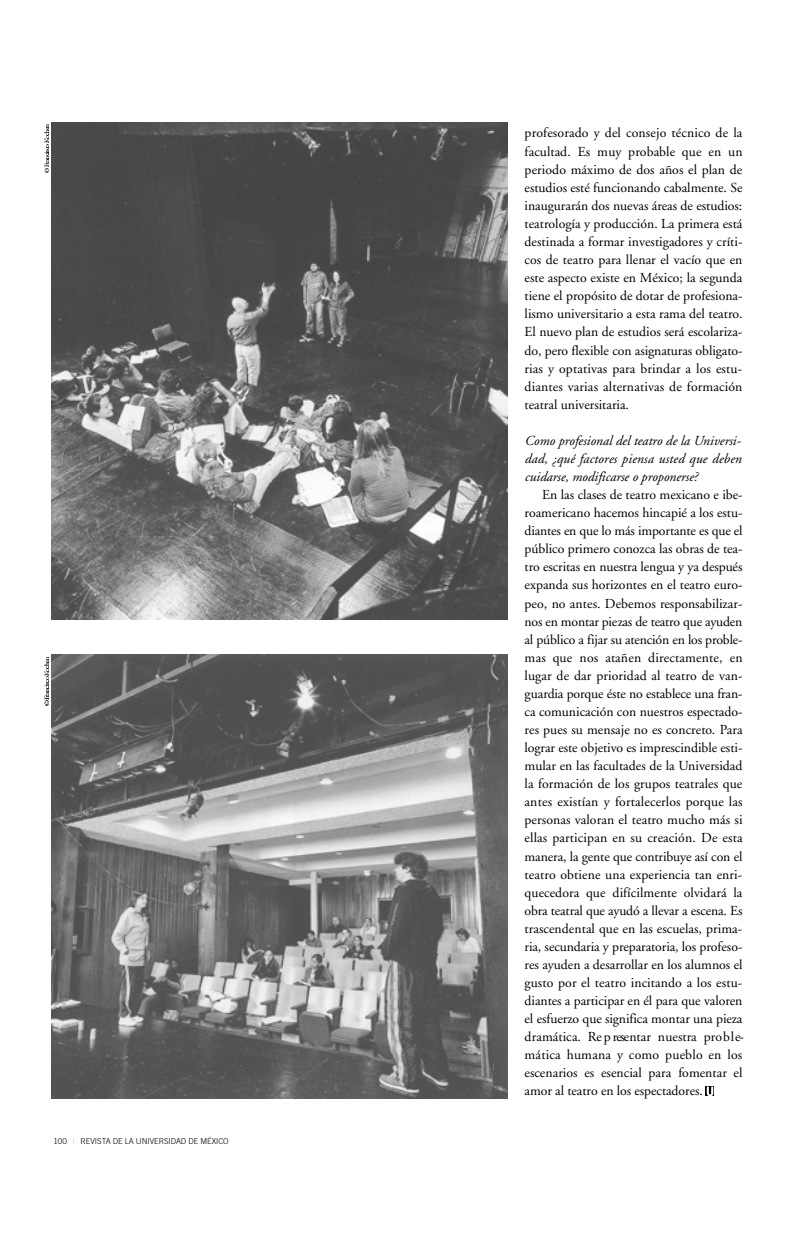
<style>
.page{position:relative;width:798px;height:1241px;background:#fff}
.page>*{position:absolute;margin:0;border:0;box-sizing:border-box;transform-origin:0 0}
.t1{font:13.75px/18.1px "Adobe Garamond";color:#000;text-align:justify}
.t2{font:italic 13.75px/18px "Adobe Garamond";letter-spacing:-.005em;color:#000;text-align:justify}
.t3{font:300 8.12px "Trade Gothic";letter-spacing:-.01em;color:#000}
.s1{font-weight:400;color:#bfbfbf}
</style>
<div class="page">
<svg style="left:705px;top:1086px;width:8px;height:10px"></svg>
<svg style="left:706px;top:1086px;width:6px;height:10px"></svg>
<img style="left:51px;top:123px;width:457px;height:496px">
<svg style="left:44px;top:124px;width:5px;height:49px"></svg>
<img style="left:51px;top:654px;width:457px;height:444px">
<svg style="left:44px;top:657px;width:5px;height:48px"></svg>
<p class="t3" style="left:53px;top:1137px;width:177px">100 <span class="s1">|</span> REVISTA DE LA UNIVERSIDAD DE MÉXICO</p>
<p class="t1" style="left:524px;top:125px;width:219px">profesorado y del consejo técnico de la facultad. Es muy probable que en un periodo máximo de dos años el plan de estudios esté funcionando cabalmente. Se inaugurarán dos nuevas áreas de estudios: teatrología y producción. La primera está destinada a formar investigadores y críti&shy;cos de teatro para llenar el vacío que en este aspecto existe en México; la segunda tiene el propósito de dotar de profesiona&shy;lismo universitario a esta rama del teatro.<br>El nuevo plan de estudios será escolariza&shy;do, pero flexible con asignaturas obligato&shy;rias y optativas para brindar a los estu&shy;diantes varias alternativas de formación teatral universitaria.</p>
<p class="t2" style="left:524px;top:433px;width:218px">Como profesional del teatro de la Universi&shy;dad, ¿qué factores piensa usted que deben cuidarse, modificarse o proponerse?</p>
<p class="t1" style="left:524px;top:486px;width:220px;text-indent:18px">En las clases de teatro mexicano e ibe&shy;roamericano hacemos hincapié a los estu&shy;diantes en que lo más importante es que el público primero conozca las obras de tea&shy;tro escritas en nuestra lengua y ya después expanda sus horizontes en el teatro euro&shy;peo, no antes. Debemos responsabilizar&shy;nos en montar piezas de teatro que ayuden al público a fijar su atención en los proble&shy;mas que nos atañen directamente, en lugar de dar prioridad al teatro de van&shy;guardia porque éste no establece una fran&shy;ca comunicación con nuestros espectado&shy;res pues su mensaje no es concreto. Para lograr este objetivo es imprescindible esti&shy;mular en las facultades de la Universidad la formación de los grupos teatrales que antes existían y fortalecerlos porque las personas valoran el teatro mucho más si ellas participan en su creación. De esta manera, la gente que contribuye así con el teatro obtiene una experiencia tan enri&shy;quecedora que difícilmente olvidará la obra teatral que ayudó a llevar a escena. Es trascendental que en las escuelas, prima&shy;ria, secundaria y preparatoria, los profeso&shy;res ayuden a desarrollar en los alumnos el gusto por el teatro incitando a los estu&shy;diantes a participar en él para que valoren el esfuerzo que significa montar una pieza dramática. Re p resentar nuestra pro b l e&shy;mática humana y como pueblo en los escenarios es esencial para fomentar el amor al teatro en los espectadores.</p>
</div>
